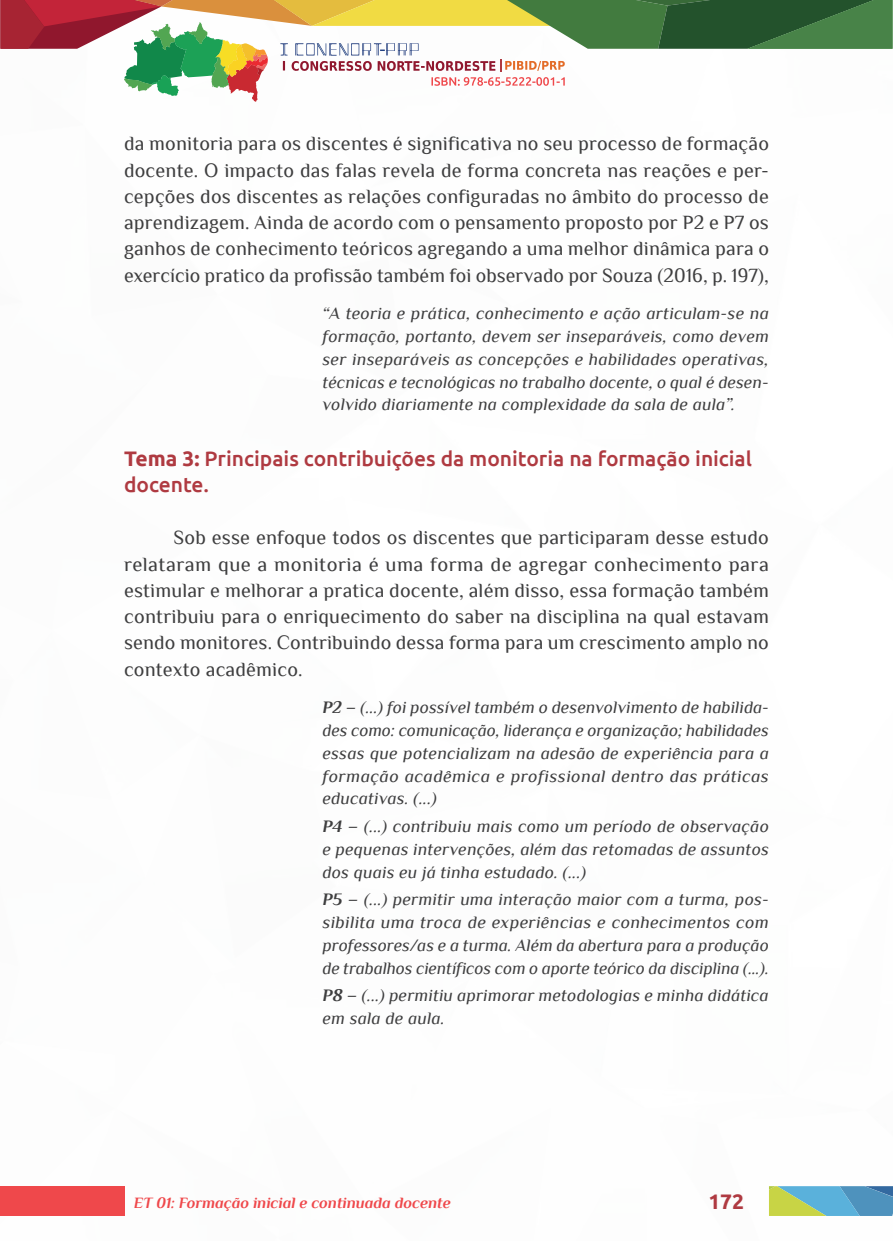
<style>
.page{position:relative;width:893px;height:1241px;background:#fff}
.page>*{position:absolute;margin:0;border:0;box-sizing:border-box;transform-origin:0 0}
._8_SUBTÍTULO_2{font:500 21px/26.2px "Ubuntu";letter-spacing:-.005em;color:#af3a41}
.t1{font:700 21px "Ubuntu";color:#af3a41}
._6_CORPO{font:20.12px/26.2px "Philosopher";letter-spacing:.005em;color:#3e3e3f;text-align:justify}
._9_CITACAO{font:italic 17.5px/22.8px "Philosopher";letter-spacing:.01em;color:#3e3e3f;text-align:justify}
.t2{font:italic 700 15.75px "Philosopher";color:#ef484b}
.s1{font-weight:700}
</style>
<div class="page">
<div style="left:0;top:1185px;width:124px;height:30px;background:#ef484b"></div>
<svg style="left:0;top:0;width:892px;height:102px"></svg>
<svg style="left:769px;top:1186px;width:124px;height:29px;background:#72aea9"></svg>
<p class="_6_CORPO" style="left:124px;top:131px;width:647px">da monitoria para os discentes é significativa no seu processo de formação docente. O impacto das falas revela de forma concreta nas reações e per&shy;cepções dos discentes as relações configuradas no âmbito do processo de aprendizagem. Ainda de acordo com o pensamento proposto por P2 e P7 os ganhos de conhecimento teóricos agregando a uma melhor dinâmica para o exercício pratico da profissão também foi observado por Souza (2016, p. 197),</p>
<p class="_9_CITACAO" style="left:322px;top:302px;width:448px">“A teoria e prática, conhecimento e ação articulam-se na formação, portanto, devem ser inseparáveis, como devem ser inseparáveis as concepções e habilidades operativas, técnicas e tecnológicas no trabalho docente, o qual é desen&shy;volvido diariamente na complexidade da sala de aula”.</p>
<p class="_8_SUBTÍTULO_2" style="left:124px;top:444px;width:629px"><span class="s1">Tema 3:</span> Principais contribuições da monitoria na formação inicial docente.</p>
<p class="_6_CORPO" style="left:124px;top:524px;width:647px;text-indent:50px">Sob esse enfoque todos os discentes que participaram desse estudo relataram que a monitoria é uma forma de agregar conhecimento para estimular e melhorar a pratica docente, além disso, essa formação também contribuiu para o enriquecimento do saber na disciplina na qual estavam sendo monitores. Contribuindo dessa forma para um crescimento amplo no contexto acadêmico.</p>
<p class="_9_CITACAO" style="left:322px;top:696px;width:448px"><span class="s1">P2</span> – (...) foi possível também o desenvolvimento de habilida&shy;des como: comunicação, liderança e organização; habilidades essas que potencializam na adesão de experiência para a formação acadêmica e profissional dentro das práticas educativas. (...)</p>
<p class="_9_CITACAO" style="left:322px;top:815px;width:448px"><span class="s1">P4</span> – (...) contribuiu mais como um período de observação e pequenas intervenções, além das retomadas de assuntos dos quais eu já tinha estudado. (...)</p>
<p class="_9_CITACAO" style="left:322px;top:888px;width:448px"><span class="s1">P5</span> – (...) permitir uma interação maior com a turma, pos&shy;sibilita uma troca de experiências e conhecimentos com professores/as e a turma. Além da abertura para a produção de trabalhos científicos com o aporte teórico da disciplina (...).</p>
<p class="_9_CITACAO" style="left:322px;top:984px;width:448px"><span class="s1">P8</span> – (...) permitiu aprimorar metodologias e minha didática em sala de aula.</p>
<p class="t2" style="left:134px;top:1193px;width:318px">ET 01: Formação inicial e continuada docente</p>
<p class="t1" style="left:708px;top:1188px;width:37px">172</p>
</div>
